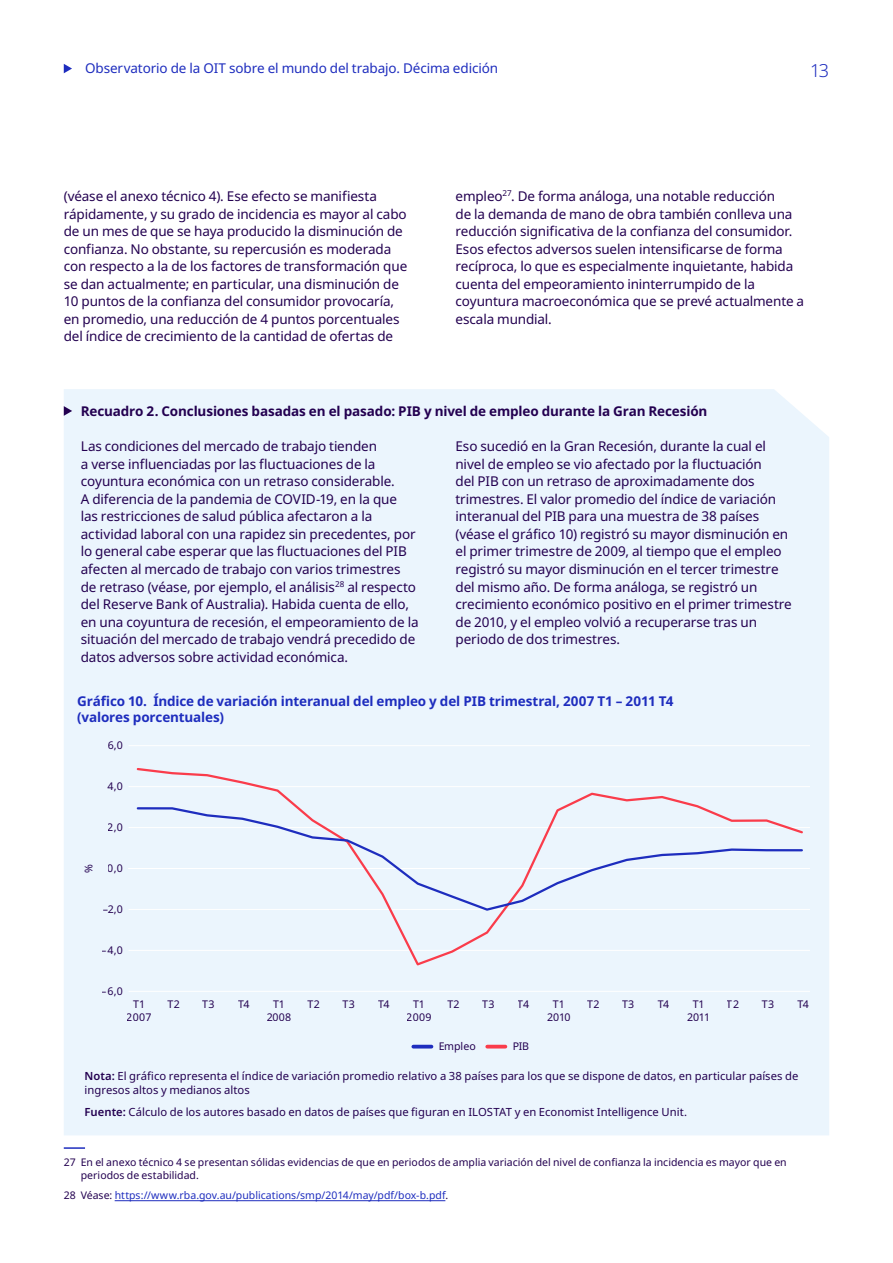
<style>
.page{position:relative;width:893px;height:1263px;background:#fff}
.page>*{position:absolute;margin:0;border:0;box-sizing:border-box;transform-origin:0 0}
.t1{font:300 18px "Noto Sans";color:#1e2dbe}
.text_monitor{font:13.5px/17.5px "Noto Sans";letter-spacing:-.01em;color:#230050}
.figs_heading_ilo{font:700 13.5px/16.2px "Noto Sans";letter-spacing:-.01em;color:#1e2dbe}
.Box_titre{font:700 13.5px "Noto Sans";letter-spacing:-.01em;color:#230050}
.t2{font:13.5px "Noto Sans";letter-spacing:-.01em;color:#1e2dbe}
.figs_source_notes_re{font:11.25px/13.5px "Noto Sans";letter-spacing:.005em;color:#230050}
.t3{font:10.65px/12.1px "Noto Sans";letter-spacing:-.005em;color:#230050;text-align:center}
.note_monitor{font:10.5px/13.5px "Noto Sans";color:#230050}
.note_monitor-2{font:10.5px "Noto Sans";color:#1e2dbe}
.s1{font-weight:600}
.s2{color:#230050}
</style>
<div class="page">
<svg style="left:64px;top:64px;width:8px;height:9px"></svg>
<hr style="left:64px;top:1147px;width:21px;height:2px;background:#1e2dbe">
<hr style="left:115px;top:1200px;width:330px;height:1px;background:#1e2dbe">
<div style="left:64px;top:389px;width:765px;height:746px;background:#ebf5fd"></div>
<svg style="left:64px;top:406px;width:8px;height:10px"></svg>
<hr style="left:487px;top:1045px;width:18px;height:3px;background:#fa3c4b">
<hr style="left:413px;top:1045px;width:18px;height:3px;background:#1e2dbe">
<hr style="left:129px;top:991px;width:680px;height:1px;background:#fff">
<hr style="left:129px;top:950px;width:680px;height:1px;background:#fff">
<hr style="left:129px;top:909px;width:680px;height:1px;background:#fff">
<hr style="left:129px;top:827px;width:680px;height:1px;background:#fff">
<hr style="left:129px;top:786px;width:680px;height:1px;background:#fff">
<hr style="left:129px;top:745px;width:680px;height:1px;background:#fff">
<hr style="left:129px;top:868px;width:680px;height:1px;background:#fff">
<div style="left:135px;top:766px;width:670px;height:201px;background:#ebf5fd"></div>
<svg style="left:136px;top:806px;width:668px;height:106px;background:#e7eef9"></svg>
<p class="t2" style="left:85px;top:59px;width:414px">Observatorio de la OIT sobre el mundo del trabajo. Décima edición</p>
<h1 class="t1" style="left:810px;top:57px;width:21px">13</h1>
<p class="text_monitor" style="left:64px;top:188px;width:345px">(véase el anexo técnico 4). Ese efecto se manifiesta rápidamente, y su grado de incidencia es mayor al cabo de un mes de que se haya producido la disminución de confianza. No obstante, su repercusión es moderada con respecto a la de los factores de transformación que se dan actualmente; en particular, una disminución de 10 puntos de la confianza del consumidor provocaría, en promedio, una reducción de 4 puntos porcentuales del índice de crecimiento de la cantidad de ofertas de</p>
<p class="text_monitor" style="left:455px;top:188px;width:350px">empleo<sup>27</sup>. De forma análoga, una notable reducción<br>de la demanda de mano de obra también conlleva una reducción significativa de la confianza del consumidor.<br>Esos efectos adversos suelen intensificarse de forma recíproca, lo que es especialmente inquietante, habida cuenta del empeoramiento ininterrumpido de la coyuntura macroeconómica que se prevé actualmente a escala mundial.</p>
<p class="Box_titre" style="left:81px;top:401px;width:628px">Recuadro 2. Conclusiones basadas en el pasado: PIB y nivel de empleo durante la Gran Recesión</p>
<p class="text_monitor" style="left:81px;top:438px;width:339px">Las condiciones del mercado de trabajo tienden<br>a verse influenciadas por las fluctuaciones de la coyuntura económica con un retraso considerable.<br>A diferencia de la pandemia de COVID-19, en la que<br>las restricciones de salud pública afectaron a la actividad laboral con una rapidez sin precedentes, por lo general cabe esperar que las fluctuaciones del PIB afecten al mercado de trabajo con varios trimestres de retraso (véase, por ejemplo, el análisis<sup>28</sup> al respecto del Reserve Bank of Australia). Habida cuenta de ello, en una coyuntura de recesión, el empeoramiento de la situación del mercado de trabajo vendrá precedido de datos adversos sobre actividad económica.</p>
<p class="text_monitor" style="left:455px;top:438px;width:338px">Eso sucedió en la Gran Recesión, durante la cual el nivel de empleo se vio afectado por la fluctuación<br>del PIB con un retraso de aproximadamente dos trimestres. El valor promedio del índice de variación interanual del PIB para una muestra de 38 países (véase el gráfico 10) registró su mayor disminución en el primer trimestre de 2009, al tiempo que el empleo registró su mayor disminución en el tercer trimestre del mismo año. De forma análoga, se registró un crecimiento económico positivo en el primer trimestre de 2010, y el empleo volvió a recuperarse tras un periodo de dos trimestres.</p>
<p class="figs_heading_ilo" style="left:77px;top:693px;width:598px">Gráfico 10. Índice de variación interanual del empleo y del PIB trimestral, 2007 T1 – 2011 T4 (valores porcentuales)</p>
<p class="t3" style="left:108px;top:740px;width:17px">6,0</p>
<p class="t3" style="left:108px;top:780px;width:17px">4,0</p>
<p class="t3" style="left:83px;top:872px;width:10px;rotate:-90deg">%</p>
<p class="t3" style="left:108px;top:821px;width:17px">2,0</p>
<p class="t3" style="left:108px;top:862px;width:16px">0,0</p>
<p class="t3" style="left:103px;top:903px;width:22px">–2,0</p>
<p class="t3" style="left:102px;top:944px;width:22px">–4,0</p>
<p class="t3" style="left:102px;top:985px;width:22px">–6,0</p>
<p class="t3" style="left:127px;top:999px;width:26px">T1<br>2007</p>
<p class="t3" style="left:167px;top:999px;width:14px">T2</p>
<p class="t3" style="left:202px;top:999px;width:14px">T3</p>
<p class="t3" style="left:238px;top:999px;width:13px">T4</p>
<p class="t3" style="left:267px;top:999px;width:26px">T1<br>2008</p>
<p class="t3" style="left:308px;top:999px;width:14px">T2</p>
<p class="t3" style="left:342px;top:999px;width:14px">T3</p>
<p class="t3" style="left:378px;top:999px;width:13px">T4</p>
<p class="t3" style="left:407px;top:999px;width:26px">T1<br>2009</p>
<p class="t3" style="left:447px;top:999px;width:14px">T2</p>
<p class="t3" style="left:482px;top:999px;width:14px">T3</p>
<p class="t3" style="left:518px;top:999px;width:13px">T4</p>
<p class="t3" style="left:547px;top:999px;width:25px">T1<br>2010</p>
<p class="t3" style="left:587px;top:999px;width:14px">T2</p>
<p class="t3" style="left:622px;top:999px;width:14px">T3</p>
<p class="t3" style="left:658px;top:999px;width:13px">T4</p>
<p class="t3" style="left:687px;top:999px;width:25px">T1<br>2011</p>
<p class="t3" style="left:727px;top:999px;width:14px">T2</p>
<p class="t3" style="left:762px;top:999px;width:14px">T3</p>
<p class="t3" style="left:797px;top:999px;width:13px">T4</p>
<p class="t3" style="left:438px;top:1040px;width:39px">Empleo</p>
<p class="t3" style="left:512px;top:1040px;width:18px">PIB</p>
<p class="figs_source_notes_re" style="left:85px;top:1069px;width:715px"><span class="s1">Nota:</span> El gráfico representa el índice de variación promedio relativo a 38 países para los que se dispone de datos, en particular países de ingresos altos y medianos altos</p>
<p class="figs_source_notes_re" style="left:85px;top:1105px;width:604px"><span class="s1">Fuente:</span> Cálculo de los autores basado en datos de países que figuran en ILOSTAT y en Economist Intelligence Unit.</p>
<p class="note_monitor" style="left:81px;top:1155px;width:707px;text-indent:-17px">27 En el anexo técnico 4 se presentan sólidas evidencias de que en periodos de amplia variación del nivel de confianza la incidencia es mayor que en periodos de estabilidad.</p>
<p class="note_monitor-2" style="left:64px;top:1188px;width:386px"><span class="s2">28 Véase:</span> https://www.rba.gov.au/publications/smp/2014/may/pdf/box-b.pdf<span class="s2">.</span></p>
</div>
